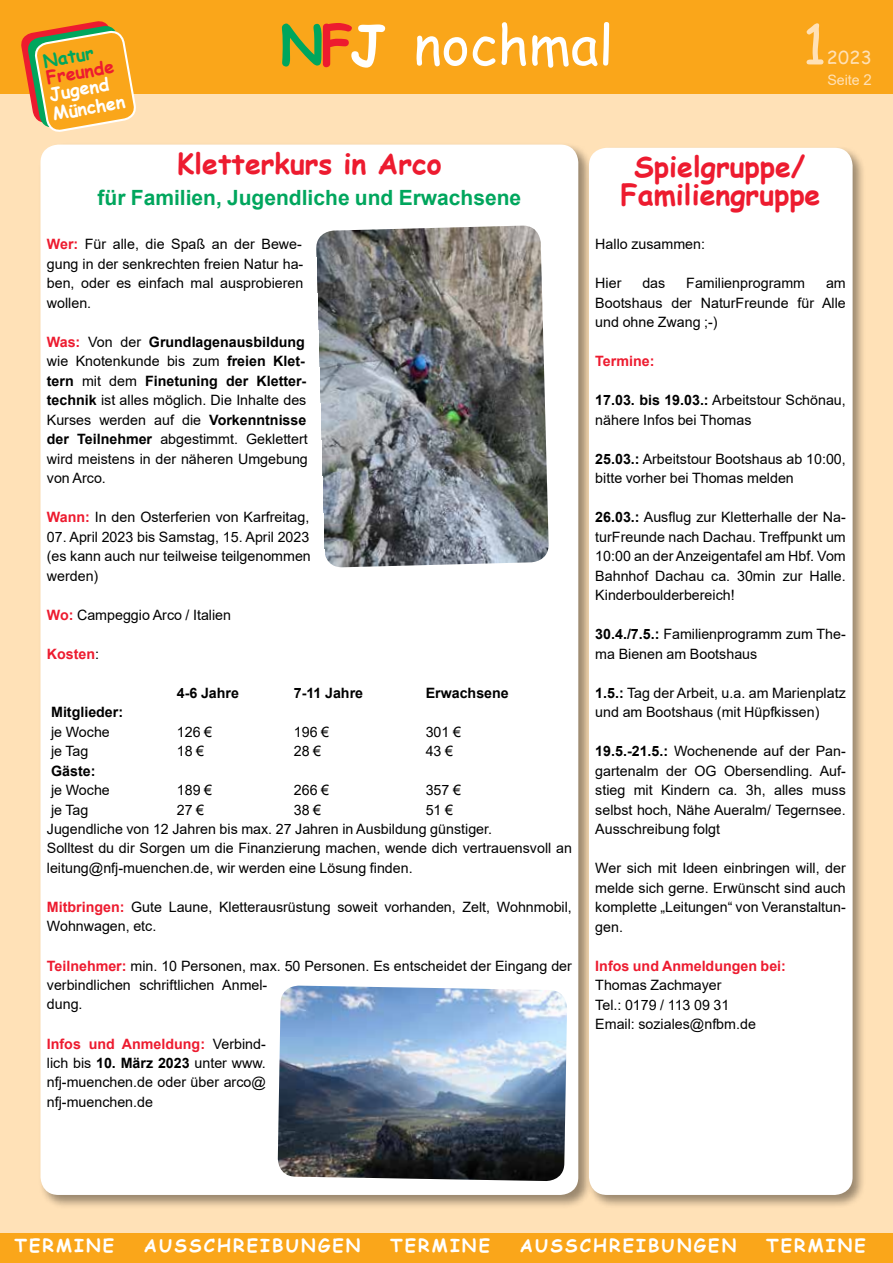
<style>
.page{position:relative;width:893px;height:1263px;background:#fff}
.page>*{position:absolute;margin:0;border:0;box-sizing:border-box;transform-origin:0 0}
.t1{font:54px "Comic Sans MS";color:#fff}
.t2{font:54px "Comic Sans MS";color:#ffe1b7}
.t3{font:700 28.5px/28.5px "Comic Sans MS";color:#ed1b2f;text-align:center}
.t4{font:700 21px "Arial";color:#00a65d}
.t5{font:700 18px "Comic Sans MS";letter-spacing:.12em;color:#fff}
.t6{font:18px "Comic Sans MS";color:#ffe1b7}
.t7{font:700 17.85px/19.8px "Comic Sans MS";color:#fff}
.t8{font:700 17.85px "Comic Sans MS";color:#ed1b2f}
.t9{font:700 17.85px "Comic Sans MS";color:#00a65d}
.t10{font:14.25px/19.5px "Arial";color:#000}
.t11{font:700 14.25px "Arial";color:#000}
.t12{font:700 14.25px "Arial";color:#ed1b2f}
.t13{font:14.25px "Arial";color:#ffe1b7}
.s1{font-weight:700;color:#00a65d}
.s2{font-weight:700;color:#ed1b2f}
.s3{font-weight:700}
.s4{font-size:15px}
.s5{font-weight:400;color:#000}
</style>
<div class="page">
<div style="left:0;top:37px;width:893px;height:1226px;background:#ffe1b7"></div>
<div style="left:0;top:0;width:893px;height:94px;background:#faa61a"></div>
<div style="left:0;top:1233px;width:893px;height:30px;background:#faa61a"></div>
<svg style="left:21px;top:21px;width:115px;height:111px"></svg>
<div style="left:38px;top:142px;width:554px;height:1067px;background:#000;opacity:.4"></div>
<div style="left:40px;top:145px;width:538px;height:1050px;background:#fff;border-radius:18px"></div>
<img style="left:316px;top:226px;width:233px;height:342px">
<img style="left:278px;top:986px;width:289px;height:195px">
<div style="left:587px;top:145px;width:280px;height:1064px;background:#000;opacity:.4"></div>
<div style="left:589px;top:148px;width:264px;height:1047px;background:#fff;border-radius:18px"></div>
<p class="t9" style="left:41px;top:48px;width:55px;rotate:-10deg">NATUR</p>
<p class="t8" style="left:44px;top:65px;width:71px;rotate:-10deg">FREUNDE</p>
<p class="t7" style="left:48px;top:84px;width:75px;rotate:-10deg">JUGEND<br>MÜNCHEN</p>
<h1 class="t1" style="left:280px;top:5px;width:335px"><span class="s1">N</span><span class="s2">F</span><span class="s3">J</span> nochmal</h1>
<h1 class="t2" style="left:802px;top:5px;width:26px">1</h1>
<p class="t6" style="left:827px;top:45px;width:46px">2023</p>
<p class="t13" style="left:827px;top:71px;width:46px">Seite <span class="s4">2</span></p>
<h2 class="t3" style="left:177px;top:148px;width:266px">KLETTERKURS IN ARCO</h2>
<h3 class="t4" style="left:98px;top:183px;width:425px">für Familien, Jugendliche und Erwachsene</h3>
<p class="t10" style="left:47px;top:234px;width:258px;text-align:justify"><span class="s2">Wer:</span> Für alle, die Spaß an der Bewe&shy;gung in der senkrechten freien Natur ha&shy;ben, oder es einfach mal ausprobieren wollen.</p>
<p class="t10" style="left:47px;top:332px;width:263px"><span class="s2">Was:</span> Von der <span class="s3">Grundlagenausbildung </span>wie Knotenkunde bis zum <span class="s3">freien Klet&shy;tern</span> mit dem <span class="s3">Finetuning der Kletter&shy;technik</span> ist alles möglich. Die Inhalte des Kurses werden auf die <span class="s3">Vorkenntnisse der Teilnehmer</span> abgestimmt. Geklettert wird meistens in der näheren Umgebung von Arco.</p>
<p class="t10" style="left:47px;top:507px;width:264px"><span class="s2">Wann:</span> In den Osterferien von Karfreitag,</p>
<p class="t10" style="left:47px;top:527px;width:265px;text-align:justify">07. April 2023 bis Samstag, 15. April 2023 (es kann auch nur teilweise teilgenommen werden)</p>
<p class="t10" style="left:47px;top:605px;width:186px"><span class="s2">Wo:</span> Campeggio Arco / Italien</p>
<p class="t12" style="left:47px;top:643px;width:54px">Kosten<span class="s5">:</span></p>
<p class="t11" style="left:177px;top:682px;width:64px">4-6 Jahre</p>
<p class="t11" style="left:294px;top:682px;width:71px">7-11 Jahre</p>
<p class="t11" style="left:426px;top:682px;width:85px">Erwachsene</p>
<p class="t11" style="left:51px;top:702px;width:74px">Mitglieder:</p>
<p class="t10" style="left:51px;top:722px;width:60px">je Woche</p>
<p class="t10" style="left:177px;top:722px;width:37px">126 €</p>
<p class="t10" style="left:294px;top:722px;width:37px">196 €</p>
<p class="t10" style="left:426px;top:722px;width:37px">301 €</p>
<p class="t10" style="left:51px;top:741px;width:39px">je Tag</p>
<p class="t10" style="left:177px;top:741px;width:29px">18 €</p>
<p class="t10" style="left:294px;top:741px;width:29px">28 €</p>
<p class="t10" style="left:426px;top:741px;width:29px">43 €</p>
<p class="t11" style="left:51px;top:760px;width:46px">Gäste:</p>
<p class="t10" style="left:51px;top:780px;width:60px">je Woche</p>
<p class="t10" style="left:177px;top:780px;width:37px">189 €</p>
<p class="t10" style="left:294px;top:780px;width:37px">266 €</p>
<p class="t10" style="left:426px;top:780px;width:37px">357 €</p>
<p class="t10" style="left:51px;top:800px;width:39px">je Tag</p>
<p class="t10" style="left:177px;top:800px;width:29px">27 €</p>
<p class="t10" style="left:294px;top:800px;width:29px">38 €</p>
<p class="t10" style="left:47px;top:800px;width:527px;text-indent:379px">51 €<br>Jugendliche von 12 Jahren bis max. 27 Jahren in Ausbildung günstiger.<br>Solltest du dir Sorgen um die Finanzierung machen, wende dich vertrauensvoll an leitung@nfj-muenchen.de, wir werden eine Lösung finden.</p>
<p class="t10" style="left:47px;top:897px;width:526px"><span class="s2">Mitbringen:</span> Gute Laune, Kletterausrüstung soweit vorhanden, Zelt, Wohnmobil,<br>Wohnwagen, etc.</p>
<p class="t10" style="left:47px;top:956px;width:526px"><span class="s2">Teilnehmer:</span> min. 10 Personen, max. 50 Personen. Es entscheidet der Eingang der verbindlichen schriftlichen Anmel-<br>dung.</p>
<p class="t10" style="left:47px;top:1034px;width:220px;text-align:justify"><span class="s2">Infos und Anmeldung:</span> Verbind&shy;lich bis <span class="s3">10. März 2023</span> unter www. nfj-muenchen.de oder über arco@ nfj-muenchen.de</p>
<h2 class="t3" style="left:621px;top:151px;width:201px">SPIELGRUPPE/<br>FAMILIENGRUPPE</h2>
<p class="t10" style="left:595px;top:234px;width:111px">Hallo zusammen:</p>
<p class="t10" style="left:595px;top:273px;width:28px">Hier</p>
<p class="t10" style="left:642px;top:273px;width:24px">das</p>
<p class="t10" style="left:686px;top:273px;width:120px">Familienprogramm</p>
<p class="t10" style="left:595px;top:273px;width:252px;text-align:justify;text-indent:231px">am Bootshaus der NaturFreunde für Alle und ohne Zwang ;-)</p>
<p class="t12" style="left:595px;top:351px;width:61px">Termine:</p>
<p class="t10" style="left:595px;top:390px;width:252px"><span class="s3">17.03. bis 19.03.:</span> Arbeitstour Schönau, nähere Infos bei Thomas</p>
<p class="t10" style="left:595px;top:449px;width:252px"><span class="s3">25.03.:</span> Arbeitstour Bootshaus ab 10:00, bitte vorher bei Thomas melden</p>
<p class="t10" style="left:595px;top:507px;width:252px;text-align:justify"><span class="s3">26.03.:</span> Ausflug zur Kletterhalle der Na&shy;turFreunde nach Dachau. Treffpunkt um 10:00 an der Anzeigentafel am Hbf. Vom Bahnhof Dachau ca. 30min zur Halle.<br>Kinderboulderbereich!</p>
<p class="t10" style="left:595px;top:624px;width:252px"><span class="s3">30.4./7.5.:</span> Familienprogramm zum The&shy;ma Bienen am Bootshaus</p>
<p class="t10" style="left:595px;top:683px;width:252px"><span class="s3">1.5.:</span> Tag der Arbeit, u.a. am Marienplatz und am Bootshaus (mit Hüpfkissen)</p>
<p class="t10" style="left:595px;top:741px;width:252px;text-align:justify"><span class="s3">19.5.-21.5.:</span> Wochenende auf der Pan&shy;gartenalm der OG Obersendling. Auf&shy;stieg mit Kindern ca. 3h, alles muss selbst hoch, Nähe Aueralm/ Tegernsee.<br>Ausschreibung folgt</p>
<p class="t10" style="left:595px;top:858px;width:252px;text-align:justify">Wer sich mit Ideen einbringen will, der melde sich gerne. Erwünscht sind auch komplette „Leitungen“ von Veranstaltun&shy;gen.</p>
<p class="t12" style="left:595px;top:955px;width:192px">Infos und Anmeldungen bei:</p>
<p class="t10" style="left:595px;top:975px;width:162px">Thomas Zachmayer<br>Tel.: 0179 / 113 09 31<br>Email: soziales@nfbm.de</p>
<p class="t5" style="left:14px;top:1232px;width:101px">TERMIN E</p>
<p class="t5" style="left:144px;top:1232px;width:213px">AUSSCHREIBUNGEN</p>
<p class="t5" style="left:390px;top:1232px;width:101px">TERMIN E</p>
<p class="t5" style="left:520px;top:1232px;width:213px">AUSSCHREIBUNGEN</p>
<p class="t5" style="left:766px;top:1232px;width:101px">TERMINE</p>
</div>
